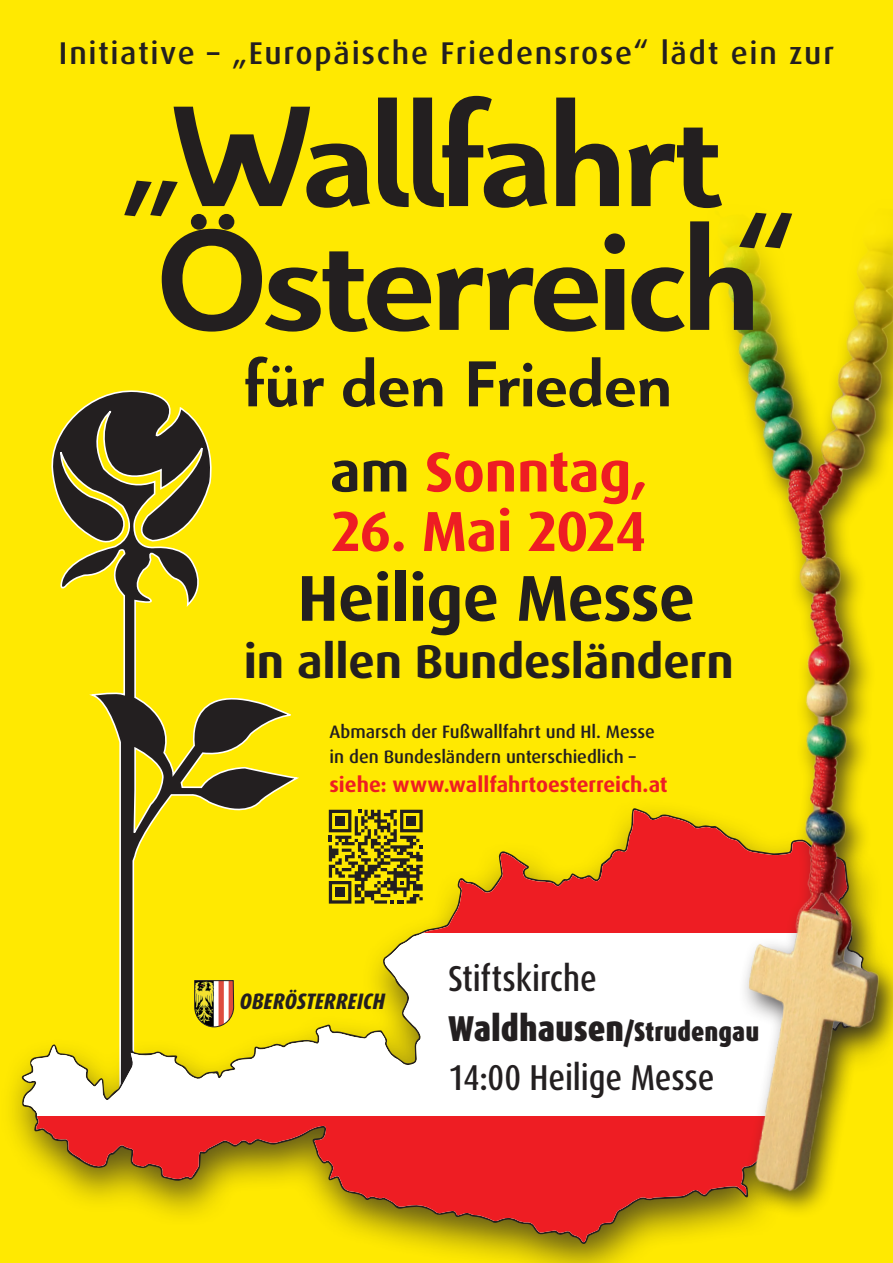
<style>
.page{position:relative;width:893px;height:1263px;background:#ffe901}
.page>*{position:absolute;margin:0;border:0;box-sizing:border-box;transform-origin:0 0}
.t1{font:700 154.8px "Citroen";letter-spacing:-.025em;color:#231f20}
.t2{font:700 70.05px "Citroen";color:#231f20}
.t3{font:700 64.8px "Dax Pro";letter-spacing:-.01em;color:#231f20}
.t4{font:700 56.55px "Dax Pro";letter-spacing:-.005em;color:#ee1d23}
.t5{font:700 47.4px "Dax Pro";letter-spacing:-.005em;color:#231f20}
.t6{font:500 condensed 36px "Dax Pro";letter-spacing:-.005em;color:#231f20}
.t7{font:500 31.5px "Dax Pro";letter-spacing:.05em;color:#231f20}
.t8{font:900 condensed 27px "Dax Pro";color:#231f20}
.t9{font:italic 800 condensed 22.35px "Dax Pro";color:#231f20}
.t10{font:700 21.15px "Dax Pro";color:#ee1d23}
.t11{font:500 18px "Dax Pro";color:#231f20}
.s1{color:#231f20}
.s2{font-size:36px}
</style>
<div class="page">
<svg style="left:51px;top:390px;width:247px;height:407px"></svg>
<div style="left:0;top:797px;width:893px;height:466px;background:#231f20;opacity:.75"></div>
<svg style="left:23px;top:810px;width:849px;height:432px"></svg>
<svg style="left:231px;top:933px;width:395px;height:134px;fill:#fff"></svg>
<svg style="left:231px;top:812px;width:395px;height:121px"></svg>
<img style="left:626px;top:390px;width:267px;height:826px">
<img style="left:721px;top:235px;width:172px;height:155px">
<div style="left:191px;top:214px;width:16px;height:16px;background:#231f20;border-radius:50%"></div>
<div style="left:219px;top:214px;width:15px;height:16px;background:#231f20;border-radius:50%"></div>
<svg style="left:194px;top:980px;width:40px;height:47px;background:#b18f53"></svg>
<p class="t7" style="left:59px;top:33px;width:777px">Initiative – „Europäische Friedensrose“ lädt ein zur</p>
<p class="t1" style="left:174px;top:50px;width:551px">Wallfahrt</p>
<p class="t1" style="left:158px;top:174px;width:605px">Osterreich</p>
<p class="t1" style="left:114px;top:41px;width:79px">„</p>
<p class="t1" style="left:731px;top:156px;width:71px">“</p>
<p class="t2" style="left:244px;top:336px;width:430px">für den Frieden</p>
<p class="t4" style="left:330px;top:435px;width:319px"><span class="s1">am</span> Sonntag,</p>
<p class="t4" style="left:331px;top:495px;width:316px">26. Mai 2024</p>
<p class="t3" style="left:298px;top:556px;width:399px">Heilige Messe</p>
<p class="t5" style="left:244px;top:630px;width:491px">in allen Bundesländern</p>
<p class="t11" style="left:330px;top:720px;width:327px">Abmarsch der Fußwallfahrt und Hl. Messe</p>
<p class="t11" style="left:330px;top:745px;width:308px">in den Bundesländern unterschiedlich –</p>
<p class="t10" style="left:330px;top:771px;width:340px">siehe: www.wallfahrtoesterreich.at</p>
<p class="t9" style="left:240px;top:987px;width:147px">OBERÖSTERREICH</p>
<p class="t6" style="left:448px;top:956px;width:150px">Stiftskirche</p>
<p class="t8" style="left:448px;top:1014px;width:313px"><span class="s2">Waldhausen</span>/Strudengau</p>
<p class="t6" style="left:448px;top:1055px;width:268px">14:00 Heilige Messe</p>
</div>
